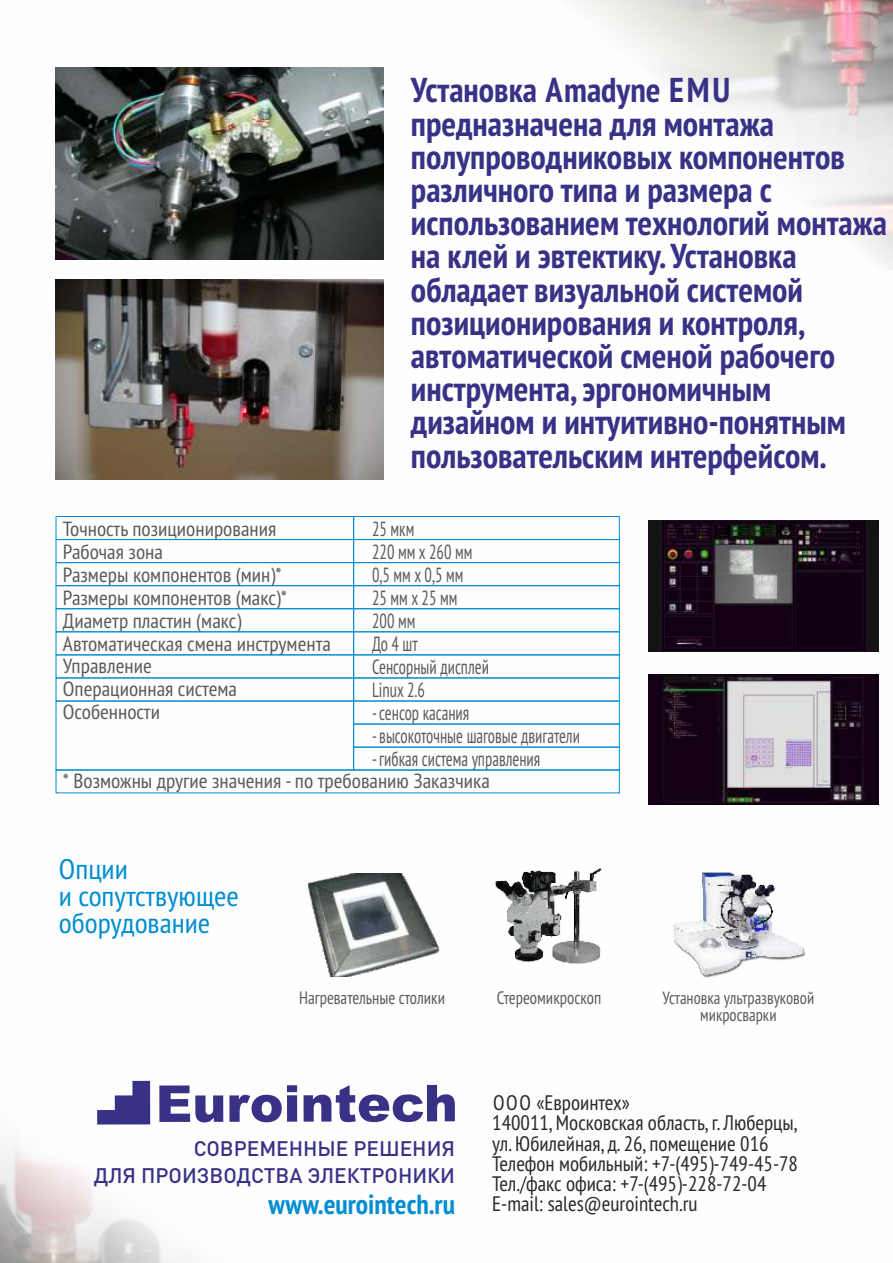
<style>
.page{position:relative;width:893px;height:1263px;background:#fff}
.page>*{position:absolute;margin:0;border:0;box-sizing:border-box;transform-origin:0 0}
.t1{font:700 condensed 34.5px/33.2px "PT Sans";color:#393185}
.t2{font:condensed 28.2px/27.2px "PT Sans";color:#008dd2;scale:1.06 1}
.t3{font:700 condensed 27.6px "PT Sans";color:#008dd2}
.t4{font:condensed 21px/20.2px "PT Sans";color:#2b2a29}
.t5{font:500 20.85px/26.5px "DIN Pro";color:#393185;text-align:right}
.t6{font:condensed 20.55px/23px "PT Sans";color:#5b5b5b;scale:1.04 1}
.t7{font:condensed 20.4px/23px "PT Sans";color:#5b5b5b;scale:.81 1}
.t8{font:condensed 18px "PT Sans";color:#5b5b5b;scale:.93 1}
.t9{font:condensed 17.7px/17px "PT Sans";color:#5b5b5b;text-align:center;scale:.93 1}
</style>
<div class="page">
<img style="left:580px;top:0;width:313px;height:269px">
<img style="left:0;top:1080px;width:375px;height:183px">
<svg style="left:97px;top:1081px;width:53px;height:43px"></svg>
<svg style="left:159px;top:1085px;width:296px;height:37px"></svg>
<div style="left:56px;top:585px;width:298px;height:24px;border:1px solid #008dd2"></div>
<div style="left:56px;top:608px;width:298px;height:24px;border:1px solid #008dd2"></div>
<div style="left:56px;top:631px;width:298px;height:24px;border:1px solid #008dd2"></div>
<div style="left:56px;top:654px;width:298px;height:24px;border:1px solid #008dd2"></div>
<div style="left:56px;top:677px;width:298px;height:24px;border:1px solid #008dd2"></div>
<div style="left:56px;top:700px;width:298px;height:71px;border:1px solid #008dd2"></div>
<div style="left:56px;top:539px;width:298px;height:24px;border:1px solid #008dd2"></div>
<div style="left:56px;top:516px;width:298px;height:24px;border:1px solid #008dd2"></div>
<div style="left:353px;top:747px;width:267px;height:24px;border:1px solid #008dd2"></div>
<div style="left:353px;top:724px;width:267px;height:23px;border:1px solid #008dd2"></div>
<div style="left:353px;top:700px;width:267px;height:24px;border:1px solid #008dd2"></div>
<div style="left:353px;top:654px;width:267px;height:24px;border:1px solid #008dd2"></div>
<div style="left:353px;top:631px;width:267px;height:24px;border:1px solid #008dd2"></div>
<div style="left:353px;top:608px;width:267px;height:24px;border:1px solid #008dd2"></div>
<div style="left:353px;top:585px;width:267px;height:24px;border:1px solid #008dd2"></div>
<div style="left:353px;top:562px;width:267px;height:24px;border:1px solid #008dd2"></div>
<div style="left:353px;top:539px;width:267px;height:24px;border:1px solid #008dd2"></div>
<div style="left:56px;top:769px;width:564px;height:24px;border:1px solid #008dd2"></div>
<div style="left:353px;top:516px;width:267px;height:24px;border:1px solid #008dd2"></div>
<img style="left:307px;top:873px;width:137px;height:104px">
<img style="left:649px;top:520px;width:229px;height:131px">
<img style="left:649px;top:675px;width:229px;height:129px">
<img style="left:673px;top:872px;width:133px;height:106px">
<img style="left:56px;top:280px;width:327px;height:199px">
<img style="left:56px;top:67px;width:327px;height:193px">
<img style="left:495px;top:868px;width:106px;height:96px">
<p class="t6" style="left:63px;top:518px;width:259px">Точность позиционирования<br>Рабочая зона<br>Размеры компонентов (мин)*<br>Размеры компонентов (макс)*<br>Диаметр пластин (макс)<br>Автоматическая смена инструмента<br>Управление<br>Операционная система<br>Особенности</p>
<p class="t1" style="left:411px;top:76px;width:478px">Установка Amadyne EMU предназначена для монтажа полупроводниковых компонентов различного типа и размера с использованием технологий монтажа на клей и эвтектику. Установка обладает визуальной системой позиционирования и контроля, автоматической сменой рабочего инструмента, эргономичным дизайном и интуитивно-понятным пользовательским интерфейсом.</p>
<p class="t7" style="left:372px;top:519px;width:146px">25 мкм<br>220 мм х 260 мм<br>0,5 мм х 0,5 мм<br>25 мм х 25 мм<br>200 мм<br>До 4 шт<br>Сенсорный дисплей<br>Linux 2.6</p>
<p class="t7" style="left:372px;top:703px;width:122px">- сенсор касания</p>
<p class="t7" style="left:372px;top:726px;width:258px">- высокоточные шаговые двигатели</p>
<p class="t7" style="left:372px;top:748px;width:209px">- гибкая система управления</p>
<p class="t6" style="left:63px;top:771px;width:412px">* Возможны другие значения - по требованию Заказчика</p>
<p class="t2" style="left:59px;top:858px;width:171px">Опции<br>и сопутствующее оборудование</p>
<p class="t8" style="left:299px;top:990px;width:159px">Нагревательные столики</p>
<p class="t8" style="left:497px;top:990px;width:114px">Стереомикроскоп</p>
<p class="t9" style="left:663px;top:991px;width:165px">Установка ультразвуковой микросварки</p>
<p class="t5" style="left:94px;top:1137px;width:363px">СОВРЕМЕННЫЕ РЕШЕНИЯ<br>ДЛЯ ПРОИЗВОДСТВА ЭЛЕКТРОНИКИ</p>
<p class="t3" style="left:268px;top:1192px;width:188px">www.eurointech.ru</p>
<p class="t4" style="left:492px;top:1094px;width:307px">ООО «Евроинтех»<br>140011, Московская область, г. Люберцы, ул. Юбилейная, д. 26, помещение 016<br>Телефон мобильный: +7-(495)-749-45-78<br>Тел./факс офиса: +7-(495)-228-72-04<br>E-mail: sales@eurointech.ru</p>
</div>
